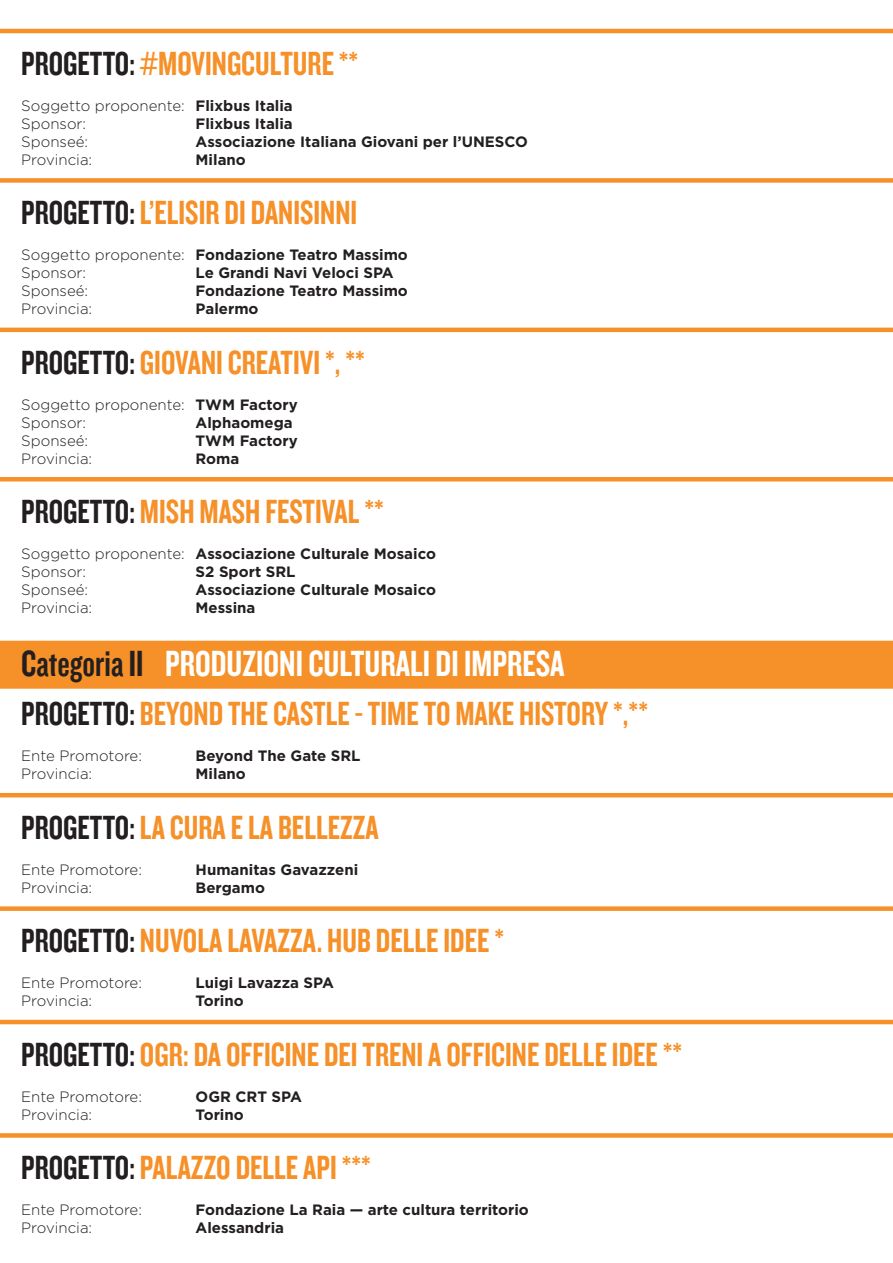
<style>
.page{position:relative;width:893px;height:1263px;background:#fff}
.page>*{position:absolute;margin:0;border:0;box-sizing:border-box;transform-origin:0 0}
.t1{font:37.5px "Knockout HTF49 Liteweight";color:#fff;scale:.93 1}
.t2{font:34.5px "Knockout HTF49 Liteweight";color:#f69028;scale:.93 1}
.t3{font:700 15px "Gotham";color:#231f20}
.t4{font:300 15px "Gotham";color:#231f20}
.s1{color:#231f20}
.s2{font-weight:700}
.s3{font-weight:300}
</style>
<div class="page">
<hr style="left:0;top:29px;width:893px;height:4px;background:#f69028">
<div style="left:0;top:178px;width:893px;height:5px;background:#f69028"></div>
<hr style="left:0;top:328px;width:893px;height:4px;background:#f69028">
<hr style="left:0;top:477px;width:893px;height:4px;background:#f69028">
<div style="left:0;top:641px;width:893px;height:48px;background:#f69028"></div>
<hr style="left:0;top:793px;width:893px;height:4px;background:#f69028">
<div style="left:0;top:906px;width:893px;height:5px;background:#f69028"></div>
<hr style="left:0;top:1020px;width:893px;height:4px;background:#f69028">
<div style="left:0;top:1133px;width:893px;height:5px;background:#f69028"></div>
<p class="t2" style="left:21px;top:46px;width:364px"><span class="s1">PROGETTO:</span> #MOVINGCULTURE **</p>
<p class="t4" style="left:21px;top:96px;width:273px">Soggetto proponente: <span class="s2">Flixbus Italia</span></p>
<p class="t4" style="left:21px;top:114px;width:66px">Sponsor:</p>
<p class="t3" style="left:196px;top:113px;width:99px">Flixbus Italia</p>
<p class="t4" style="left:21px;top:132px;width:68px">Sponseé:</p>
<p class="t3" style="left:196px;top:131px;width:334px">Associazione Italiana Giovani per l’UNESCO</p>
<p class="t4" style="left:21px;top:150px;width:72px">Provincia:</p>
<p class="t3" style="left:196px;top:149px;width:52px">Milano</p>
<p class="t2" style="left:21px;top:195px;width:363px"><span class="s1">PROGETTO:</span> L’ELISIR DI DANISINNI</p>
<p class="t3" style="left:21px;top:245px;width:388px"><span class="s3">Soggetto proponente:</span> Fondazione Teatro Massimo</p>
<p class="t4" style="left:21px;top:263px;width:66px">Sponsor:</p>
<p class="t3" style="left:196px;top:263px;width:200px">Le Grandi Navi Veloci SPA</p>
<p class="t4" style="left:21px;top:281px;width:68px">Sponseé:</p>
<p class="t3" style="left:196px;top:281px;width:214px">Fondazione Teatro Massimo</p>
<p class="t4" style="left:21px;top:299px;width:72px">Provincia:</p>
<p class="t3" style="left:196px;top:299px;width:64px">Palermo</p>
<p class="t2" style="left:21px;top:344px;width:371px"><span class="s1">PROGETTO:</span> GIOVANI CREATIVI *, **</p>
<p class="t4" style="left:21px;top:395px;width:278px">Soggetto proponente: <span class="s2">TWM Factory</span></p>
<p class="t4" style="left:21px;top:413px;width:66px">Sponsor:</p>
<p class="t3" style="left:196px;top:412px;width:99px">Alphaomega</p>
<p class="t4" style="left:21px;top:431px;width:68px">Sponseé:</p>
<p class="t3" style="left:196px;top:430px;width:104px">TWM Factory</p>
<p class="t4" style="left:21px;top:449px;width:72px">Provincia:</p>
<p class="t3" style="left:196px;top:448px;width:45px">Roma</p>
<p class="t2" style="left:21px;top:494px;width:391px"><span class="s1">PROGETTO:</span> MISH MASH FESTIVAL **</p>
<p class="t3" style="left:21px;top:544px;width:416px"><span class="s3">Soggetto proponente:</span> Associazione Culturale Mosaico</p>
<p class="t4" style="left:21px;top:562px;width:66px">Sponsor:</p>
<p class="t3" style="left:196px;top:562px;width:101px">S2 Sport SRL</p>
<p class="t4" style="left:21px;top:580px;width:68px">Sponseé:</p>
<p class="t3" style="left:196px;top:580px;width:242px">Associazione Culturale Mosaico</p>
<p class="t4" style="left:21px;top:598px;width:72px">Provincia:</p>
<p class="t3" style="left:196px;top:598px;width:61px">Messina</p>
<p class="t1" style="left:21px;top:644px;width:586px"><span class="s1">Categoria II</span> PRODUZIONI CULTURALI DI IMPRESA</p>
<p class="t2" style="left:21px;top:696px;width:675px"><span class="s1">PROGETTO:</span> BEYOND THE CASTLE - TIME TO MAKE HISTORY *,**</p>
<p class="t4" style="left:21px;top:747px;width:122px">Ente Promotore:</p>
<p class="t3" style="left:196px;top:746px;width:166px">Beyond The Gate SRL</p>
<p class="t4" style="left:21px;top:765px;width:72px">Provincia:</p>
<p class="t3" style="left:196px;top:764px;width:52px">Milano</p>
<p class="t2" style="left:21px;top:810px;width:386px"><span class="s1">PROGETTO:</span> LA CURA E LA BELLEZZA</p>
<p class="t4" style="left:21px;top:860px;width:122px">Ente Promotore:</p>
<p class="t3" style="left:196px;top:860px;width:164px">Humanitas Gavazzeni</p>
<p class="t4" style="left:21px;top:878px;width:72px">Provincia:</p>
<p class="t3" style="left:196px;top:878px;width:71px">Bergamo</p>
<p class="t2" style="left:21px;top:923px;width:521px"><span class="s1">PROGETTO:</span> NUVOLA LAVAZZA. HUB DELLE IDEE *</p>
<p class="t4" style="left:21px;top:973px;width:122px">Ente Promotore:</p>
<p class="t3" style="left:196px;top:973px;width:140px">Luigi Lavazza SPA</p>
<p class="t4" style="left:21px;top:991px;width:72px">Provincia:</p>
<p class="t3" style="left:196px;top:991px;width:50px">Torino</p>
<p class="t2" style="left:21px;top:1037px;width:712px"><span class="s1">PROGETTO:</span> OGR: DA OFFICINE DEI TRENI A OFFICINE DELLE IDEE **</p>
<p class="t4" style="left:21px;top:1087px;width:122px">Ente Promotore:</p>
<p class="t3" style="left:196px;top:1086px;width:108px">OGR CRT SPA</p>
<p class="t4" style="left:21px;top:1105px;width:72px">Provincia:</p>
<p class="t3" style="left:196px;top:1104px;width:50px">Torino</p>
<p class="t2" style="left:21px;top:1150px;width:377px"><span class="s1">PROGETTO:</span> PALAZZO DELLE API ***</p>
<p class="t4" style="left:21px;top:1200px;width:122px">Ente Promotore:</p>
<p class="t3" style="left:196px;top:1200px;width:335px">Fondazione La Raia — arte cultura territorio</p>
<p class="t4" style="left:21px;top:1218px;width:72px">Provincia:</p>
<p class="t3" style="left:196px;top:1218px;width:90px">Alessandria</p>
</div>
